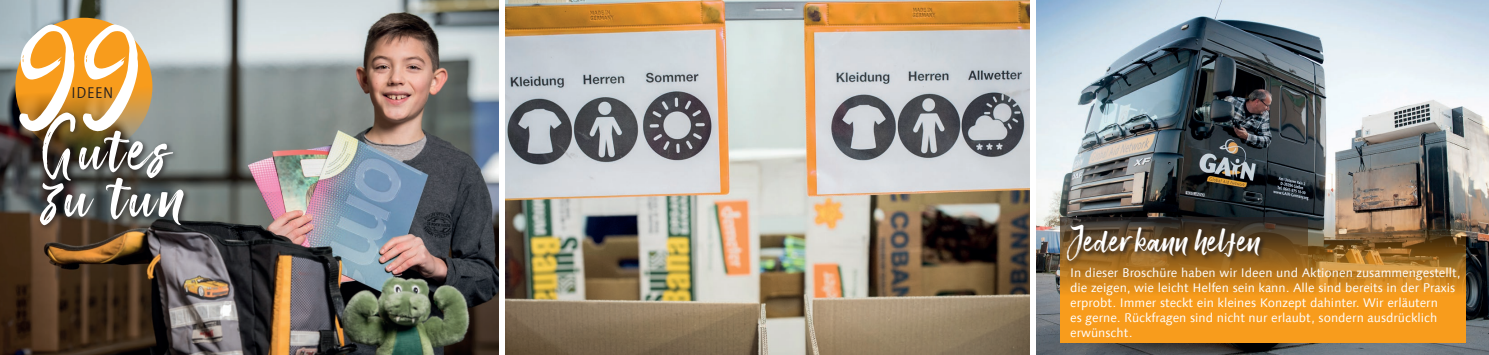
<style>
.page{position:relative;width:1489px;height:355px;background:#fff}
.page>*{position:absolute;margin:0;border:0;box-sizing:border-box;transform-origin:0 0}
.t1{font:84px "Smithen";letter-spacing:.04em;color:#fff}
.t2{font:44.25px "Smithen";color:#fff;scale:.93 1}
.t3{font:15.5px "Linotype Syntax Com";letter-spacing:.05em;color:#231f20;scale:.86 1}
.t4{font:12.5px/15px "Linotype Syntax Com";color:#fff}
</style>
<div class="page">
<img style="left:506px;top:0;width:523px;height:354px">
<img style="left:0;top:0;width:498px;height:354px">
<svg style="left:15px;top:18px;width:137px;height:137px"></svg>
<svg style="left:19px;top:23px;width:123px;height:113px"></svg>
<div style="left:36px;top:109px;width:155px;height:123px;background:#231f20;opacity:.75"></div>
<img style="left:1036px;top:0;width:452px;height:354px">
<div style="left:1059px;top:216px;width:248px;height:103px;background:#231f20"></div>
<svg style="left:1059px;top:220px;width:406px;height:122px"></svg>
<div style="left:1065px;top:224px;width:201px;height:43px;background:#231f20;opacity:.75"></div>
<p class="t3" style="left:71px;top:83px;width:50px">IDEEN</p>
<h1 class="t1" style="left:43px;top:97px;width:130px">Gutes</h1>
<h1 class="t1" style="left:43px;top:144px;width:145px">zu tun</h1>
<h2 class="t2" style="left:1067px;top:213px;width:210px">Jeder kann helfen</h2>
<p class="t4" style="left:1070px;top:265px;width:392px">In dieser Broschüre haben wir Ideen und Aktionen zusammengestellt, die zeigen, wie leicht Helfen sein kann. Alle sind bereits in der Praxis erprobt. Immer steckt ein kleines Konzept dahinter. Wir erläutern<br>es gerne. Rückfragen sind nicht nur erlaubt, sondern ausdrücklich erwünscht.</p>
</div>
